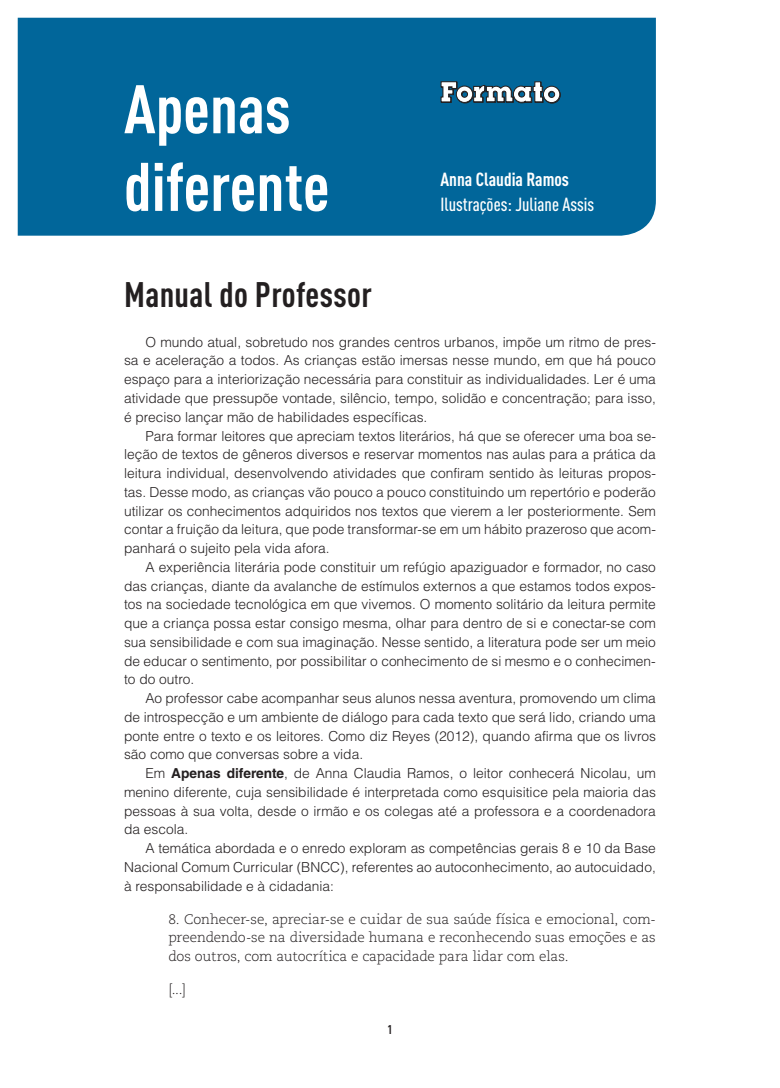
<style>
.page{position:relative;width:780px;height:1088px;background:#fff}
.page>*{position:absolute;margin:0;border:0;box-sizing:border-box;transform-origin:0 0}
.t1{font:700 condensed 67.5px/77.6px "DINOT";color:#fff}
.t2{font:700 condensed 35px "DINOT";letter-spacing:.01em;color:#231f20}
.t3{font:500 condensed 18.75px "DINOT";color:#fff}
.t4{font:700 condensed 18.75px "DINOT";color:#fff}
.t5{font:300 13.75px/18.8px "Helvetica LT Std";color:#231f20;text-align:justify}
.t6{font:300 13.75px/18.8px "Caecilia LT Std";letter-spacing:-.01em;color:#231f20;text-align:justify}
.t7{font:700 condensed 12.5px "DINOT";color:#231f20}
.s1{font-weight:700}
</style>
<div class="page">
<div style="left:18px;top:18px;width:638px;height:218px;background:#01669a"></div>
<svg style="left:441px;top:81px;width:119px;height:22px"></svg>
<h1 class="t1" style="left:124px;top:70px;width:207px">Apenas diferente</h1>
<h3 class="t4" style="left:440px;top:168px;width:130px">Anna Claudia Ramos</h3>
<h3 class="t3" style="left:440px;top:193px;width:155px">Ilustrações: Juliane Assis</h3>
<h2 class="t2" style="left:124px;top:273px;width:249px">Manual do Professor</h2>
<p class="t5" style="left:124px;top:332px;width:533px;text-indent:21px">O mundo atual, sobretudo nos grandes centros urbanos, impõe um ritmo de pres&shy;sa e aceleração a todos. As crianças estão imersas nesse mundo, em que há pouco espaço para a interiorização necessária para constituir as individualidades. Ler é uma atividade que pressupõe vontade, silêncio, tempo, solidão e concentração; para isso, é preciso lançar mão de habilidades específicas.</p>
<p class="t5" style="left:124px;top:426px;width:533px;text-indent:21px">Para formar leitores que apreciam textos literários, há que se oferecer uma boa se&shy;leção de textos de gêneros diversos e reservar momentos nas aulas para a prática da leitura individual, desenvolvendo atividades que confiram sentido às leituras propos&shy;tas. Desse modo, as crianças vão pouco a pouco constituindo um repertório e poderão utilizar os conhecimentos adquiridos nos textos que vierem a ler posteriormente. Sem contar a fruição da leitura, que pode transformar-se em um hábito prazeroso que acom&shy;panhará o sujeito pela vida afora.</p>
<p class="t5" style="left:124px;top:557px;width:533px;text-indent:21px">A experiência literária pode constituir um refúgio apaziguador e formador, no caso das crianças, diante da avalanche de estímulos externos a que estamos todos expos&shy;tos na sociedade tecnológica em que vivemos. O momento solitário da leitura permite que a criança possa estar consigo mesma, olhar para dentro de si e conectar-se com sua sensibilidade e com sua imaginação. Nesse sentido, a literatura pode ser um meio de educar o sentimento, por possibilitar o conhecimento de si mesmo e o conhecimen&shy;to do outro.</p>
<p class="t5" style="left:124px;top:689px;width:533px;text-indent:21px">Ao professor cabe acompanhar seus alunos nessa aventura, promovendo um clima de introspecção e um ambiente de diálogo para cada texto que será lido, criando uma ponte entre o texto e os leitores. Como diz Reyes (2012), quando afirma que os livros são como que conversas sobre a vida.</p>
<p class="t5" style="left:124px;top:764px;width:533px;text-indent:21px">Em <span class="s1">Apenas diferente</span>, de Anna Claudia Ramos, o leitor conhecerá Nicolau, um menino diferente, cuja sensibilidade é interpretada como esquisitice pela maioria das pessoas à sua volta, desde o irmão e os colegas até a professora e a coordenadora da escola.</p>
<p class="t5" style="left:124px;top:839px;width:533px;text-indent:21px">A temática abordada e o enredo exploram as competências gerais 8 e 10 da Base Nacional Comum Curricular (BNCC), referentes ao autoconhecimento, ao autocuidado, à responsabilidade e à cidadania:</p>
<p class="t6" style="left:168px;top:910px;width:489px">8. Conhecer-se, apreciar-se e cuidar de sua saúde física e emocional, com&shy;preendendo-se na diversidade humana e reconhecendo suas emoções e as dos outros, com autocrítica e capacidade para lidar com elas.</p>
<p class="t6" style="left:168px;top:980px;width:19px">[...]</p>
<p class="t7" style="left:387px;top:1022px;width:7px">1</p>
</div>
